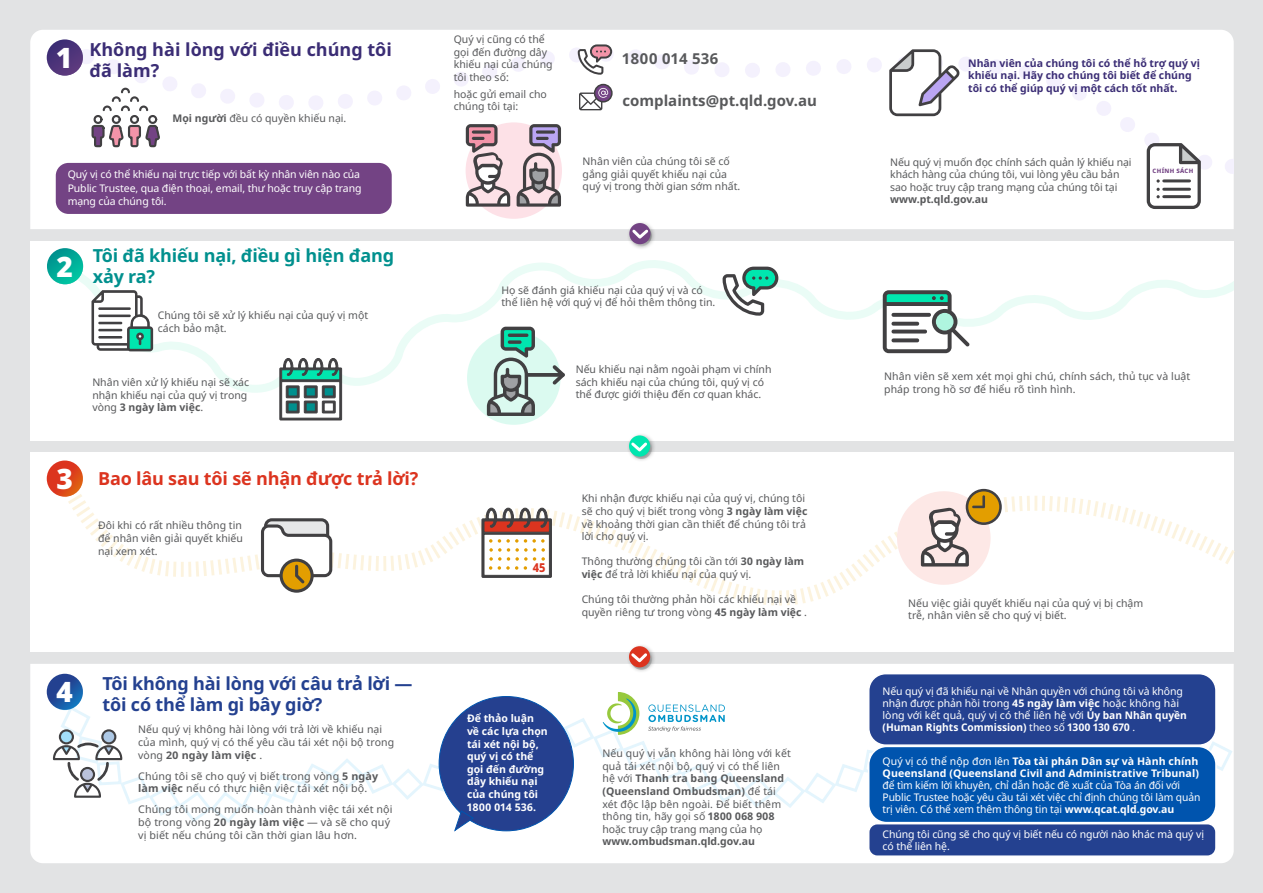
<style>
.page{position:relative;width:1263px;height:893px;background:#e2e3e4}
.page>*{position:absolute;margin:0;border:0;box-sizing:border-box;transform-origin:0 0}
.t1{font:900 28.2px "Noto Sans";color:#fff}
.t2{font:700 18px/21px "Noto Sans";letter-spacing:-.01em;color:#244190}
.t3{font:700 18px/21px "Noto Sans";letter-spacing:-.01em;color:#00908e}
.t4{font:700 18px/21px "Noto Sans";color:#3b2d75}
.t5{font:700 18px "Noto Sans";letter-spacing:-.01em;color:#dc341f}
.t6{font:700 15px "Noto Sans";color:#58595b}
.t7{font:800 12.3px "Noto Sans";color:#dc341f;scale:.9 1}
.t8{font:10.5px/12.6px "Noto Sans";color:#58595b}
.t9{font:10.5px/12px "Noto Sans";letter-spacing:-.01em;color:#fff}
.t10{font:700 10.5px/12.6px "Noto Sans";color:#fff}
.t11{font:700 10.5px/12.6px "Noto Sans";color:#3b2d75}
.t12{font:700 10.5px "Noto Sans";color:#58595b}
.t13{font:800 6px "Noto Sans";letter-spacing:.05em;color:#734384}
.s1{font-weight:700}
.s2{font-weight:900;font-size:28.2px;color:#fff}
.s3{font-weight:400}
</style>
<div class="page">
<div style="left:30px;top:30px;width:1204px;height:199px;background:#fff"></div>
<div style="left:30px;top:241px;width:1204px;height:199px;background:#fff"></div>
<div style="left:30px;top:452px;width:1204px;height:200px;background:#fff"></div>
<div style="left:30px;top:664px;width:1204px;height:199px;background:#fff"></div>
<svg style="left:57px;top:483px;width:1178px;height:123px"></svg>
<svg style="left:53px;top:260px;width:1181px;height:135px"></svg>
<div style="left:94px;top:31px;width:571px;height:134px;background:#fff"></div>
<svg style="left:86px;top:49px;width:1px;height:15px"></svg>
<svg style="left:662px;top:54px;width:1px;height:15px"></svg>
<svg style="left:47px;top:39px;width:36px;height:37px"></svg>
<svg style="left:91px;top:88px;width:69px;height:59px;background:#cfc7cc"></svg>
<div style="left:56px;top:163px;width:336px;height:51px;background:#734384;border-radius:13px"></div>
<svg style="left:595px;top:85px;width:17px;height:17px"></svg>
<div style="left:594px;top:84px;width:19px;height:19px;border:2px solid #414042;border-radius:50%"></div>
<svg style="left:579px;top:88px;width:29px;height:22px"></svg>
<div style="left:466px;top:122px;width:96px;height:97px;background:#fde1e7;border-radius:50%"></div>
<svg style="left:466px;top:124px;width:95px;height:83px"></svg>
<svg style="left:91px;top:290px;width:62px;height:61px"></svg>
<svg style="left:47px;top:248px;width:36px;height:36px"></svg>
<svg style="left:279px;top:358px;width:63px;height:63px"></svg>
<div style="left:467px;top:331px;width:94px;height:94px;background:#dbfaf0;border-radius:50%"></div>
<svg style="left:487px;top:327px;width:48px;height:89px"></svg>
<svg style="left:527px;top:373px;width:22px;height:4px"></svg>
<svg style="left:549px;top:362px;width:19px;height:26px"></svg>
<div style="left:627px;top:220px;width:29px;height:30px;background:#000;opacity:.33"></div>
<div style="left:629px;top:223px;width:21px;height:21px;background:#734384;border-radius:11px"></div>
<svg style="left:630px;top:227px;width:21px;height:14px"></svg>
<div style="left:626px;top:433px;width:30px;height:29px;background:#000;opacity:.33"></div>
<svg style="left:629px;top:435px;width:21px;height:22px"></svg>
<svg style="left:629px;top:440px;width:21px;height:14px"></svg>
<svg style="left:47px;top:460px;width:36px;height:37px"></svg>
<svg style="left:481px;top:507px;width:71px;height:71px"></svg>
<svg style="left:261px;top:518px;width:71px;height:75px"></svg>
<svg style="left:896px;top:489px;width:106px;height:97px"></svg>
<svg style="left:47px;top:674px;width:36px;height:36px"></svg>
<svg style="left:578px;top:44px;width:34px;height:31px"></svg>
<div style="left:626px;top:644px;width:30px;height:29px;background:#000;opacity:.33"></div>
<div style="left:629px;top:646px;width:21px;height:21px;background:#dc341f;border-radius:11px"></div>
<svg style="left:629px;top:651px;width:21px;height:14px"></svg>
<svg style="left:722px;top:267px;width:56px;height:49px"></svg>
<svg style="left:883px;top:290px;width:86px;height:63px"></svg>
<svg style="left:53px;top:692px;width:1181px;height:140px;background:#dde3ed"></svg>
<div style="left:675px;top:46px;width:559px;height:163px;background:#fff"></div>
<hr style="left:1164px;top:195px;width:25px;height:3px;background:#414042">
<div style="left:869px;top:674px;width:347px;height:71px;background:#244190;border-radius:17px"></div>
<div style="left:868px;top:673px;width:349px;height:73px;border:2px solid #fff;border-radius:17px"></div>
<div style="left:869px;top:824px;width:347px;height:32px;background:#244190;border-radius:9px"></div>
<div style="left:868px;top:823px;width:349px;height:34px;border:2px solid #fff;border-radius:9px"></div>
<div style="left:869px;top:746px;width:347px;height:77px;background:#0054ae;border-radius:18px"></div>
<div style="left:868px;top:746px;width:349px;height:77px;border:2px solid #fff;border-radius:18px"></div>
<h1 class="t1" style="left:57px;top:42px;width:17px">1</h1>
<h2 class="t4" style="left:89px;top:39px;width:304px">Không hài lòng với điều chúng tôi đã làm?</h2>
<p class="t8" style="left:172px;top:112px;width:175px"><span class="s1">Mọi người</span> đều có quyền khiếu nại.</p>
<p class="t9" style="left:68px;top:168px;width:295px;line-height:13.5px">Quý vị có thể khiếu nại trực tiếp với bất kỳ nhân viên nào của<br>Public Trustee, qua điện thoại, email, thư hoặc truy cập trang mạng của chúng tôi.</p>
<h1 class="t1" style="left:57px;top:251px;width:18px">2</h1>
<h2 class="t3" style="left:93px;top:246px;width:303px">Tôi đã khiếu nại, điều gì hiện đang xảy ra?</h2>
<p class="t8" style="left:158px;top:309px;width:212px">Chúng tôi sẽ xử lý khiếu nại của quý vị một cách bảo mật.</p>
<p class="t8" style="left:92px;top:376px;width:158px">Nhân viên xử lý khiếu nại sẽ xác nhận khiếu nại của quý vị trong vòng <span class="s1">3 ngày làm việc</span>.</p>
<h1 class="t1" style="left:57px;top:462px;width:18px">3</h1>
<h2 class="t5" style="left:98px;top:468px;width:322px">Bao lâu sau tôi sẽ nhận được trả lời?</h2>
<p class="t8" style="left:98px;top:520px;width:146px;text-align:justify">Đôi khi có rất nhiều thông tin để nhân viên giải quyết khiếu nại xem xét.</p>
<h2 class="t2" style="left:103px;top:673px;width:311px;text-indent:-46px"><span class="s2">4</span> Tôi không hài lòng với câu trả lời — tôi có thể làm gì bây giờ?</h2>
<p class="t8" style="left:138px;top:723px;width:258px">Nếu quý vị không hài lòng với trả lời về khiếu nại của mình, quý vị có thể yêu cầu tái xét nội bộ trong vòng <span class="s1">20 ngày làm việc</span> .</p>
<p class="t8" style="left:138px;top:770px;width:241px">Chúng tôi sẽ cho quý vị biết trong vòng <span class="s1">5 ngày làm việc</span> nếu có thực hiện việc tái xét nội bộ.</p>
<p class="t8" style="left:138px;top:803px;width:256px">Chúng tôi mong muốn hoàn thành việc tái xét nội bộ trong vòng <span class="s1">20 ngày làm việc</span> — và sẽ cho quý vị biết nếu chúng tôi cần thời gian lâu hơn.</p>
<p class="t8" style="left:454px;top:33px;width:100px">Quý vị cũng có thể gọi đến đường dây khiếu nại của chúng tôi theo số:</p>
<p class="t8" style="left:454px;top:88px;width:95px">hoặc gửi email cho chúng tôi tại:</p>
<h3 class="t6" style="left:622px;top:92px;width:196px">complaints@pt.qld.gov.au</h3>
<h3 class="t6" style="left:622px;top:50px;width:98px">1800 014 536</h3>
<p class="t8" style="left:583px;top:155px;width:159px">Nhân viên của chúng tôi sẽ cố gắng giải quyết khiếu nại của quý vị trong thời gian sớm nhất.</p>
<p class="t8" style="left:501px;top:284px;width:215px">Họ sẽ đánh giá khiếu nại của quý vị và có thể liên hệ với quý vị để hỏi thêm thông tin.</p>
<p class="t8" style="left:576px;top:363px;width:197px">Nếu khiếu nại nằm ngoài phạm vi chính sách khiếu nại của chúng tôi, quý vị có thể được giới thiệu đến cơ quan khác.</p>
<p class="t7" style="left:533px;top:560px;width:16px">45</p>
<p class="t8" style="left:582px;top:492px;width:227px">Khi nhận được khiếu nại của quý vị, chúng tôi sẽ cho quý vị biết trong vòng <span class="s1">3 ngày làm việc </span>về khoảng thời gian cần thiết để chúng tôi trả lời cho quý vị.</p>
<p class="t8" style="left:582px;top:555px;width:224px">Thông thường chúng tôi cần tới <span class="s1">30 ngày làm việc</span> để trả lời khiếu nại của quý vị.</p>
<p class="t8" style="left:582px;top:593px;width:227px">Chúng tôi thường phản hồi các khiếu nại về quyền riêng tư trong vòng <span class="s1">45 ngày làm việc</span> .</p>
<p class="t10" style="left:467px;top:712px;width:82px">Để thảo luận về các lựa chọn tái xét nội bộ, quý vị có thể gọi đến đường dây khiếu nại của chúng tôi<br>1800 014 536.</p>
<p class="t8" style="left:602px;top:747px;width:190px">Nếu quý vị vẫn không hài lòng với kết quả tái xét nội bộ, quý vị có thể liên hệ với <span class="s1">Thanh tra bang Queensland (Queensland Ombudsman)</span> để tái xét độc lập bên ngoài. Để biết thêm thông tin, hãy gọi số <span class="s1">1800 068 908 </span>hoặc truy cập trang mạng của họ</p>
<p class="t12" style="left:602px;top:835px;width:154px">www.ombudsman.qld.gov.au</p>
<p class="t11" style="left:968px;top:57px;width:233px">Nhân viên của chúng tôi có thể hỗ trợ quý vị khiếu nại. Hãy cho chúng tôi biết để chúng tôi có thể giúp quý vị một cách tốt nhất.</p>
<p class="t8" style="left:890px;top:156px;width:243px">Nếu quý vị muốn đọc chính sách quản lý khiếu nại khách hàng của chúng tôi, vui lòng yêu cầu bản sao hoặc truy cập trang mạng của chúng tôi tại</p>
<p class="t12" style="left:890px;top:194px;width:99px">www.pt.qld.gov.au</p>
<p class="t13" style="left:1152px;top:168px;width:42px">CHÍNH SÁCH</p>
<p class="t8" style="left:884px;top:370px;width:308px">Nhân viên sẽ xem xét mọi ghi chú, chính sách, thủ tục và luật pháp trong hồ sơ để hiểu rõ tình hình.</p>
<p class="t8" style="left:908px;top:597px;width:236px">Nếu việc giải quyết khiếu nại của quý vị bị chậm trễ, nhân viên sẽ cho quý vị biết.</p>
<p class="t9" style="left:882px;top:686px;width:306px">Nếu quý vị đã khiếu nại về Nhân quyền với chúng tôi và không nhận được phản hồi trong <span class="s1">45 ngày làm việc</span> hoặc không hài lòng với kết quả, quý vị có thể liên hệ với <span class="s1">Ủy ban Nhân quyền (Human Rights Commission)</span> theo số <span class="s1">1300 130 670</span> .</p>
<p class="t10" style="left:882px;top:755px;width:318px;line-height:12px"><span class="s3">Quý vị có thể nộp đơn lên</span> Tòa tài phán Dân sự và Hành chính<br>Queensland (Queensland Civil and Administrative Tribunal)</p>
<p class="t9" style="left:882px;top:779px;width:319px">để tìm kiếm lời khuyên, chỉ dẫn hoặc đề xuất của Tòa án đối với<br>Public Trustee hoặc yêu cầu tái xét việc chỉ định chúng tôi làm quản trị viên. Có thể xem thêm thông tin tại <span class="s1">www.qcat.qld.gov.au</span></p>
<p class="t9" style="left:882px;top:828px;width:323px">Chúng tôi cũng sẽ cho quý vị biết nếu có người nào khác mà quý vị có thể liên hệ.</p>
</div>
